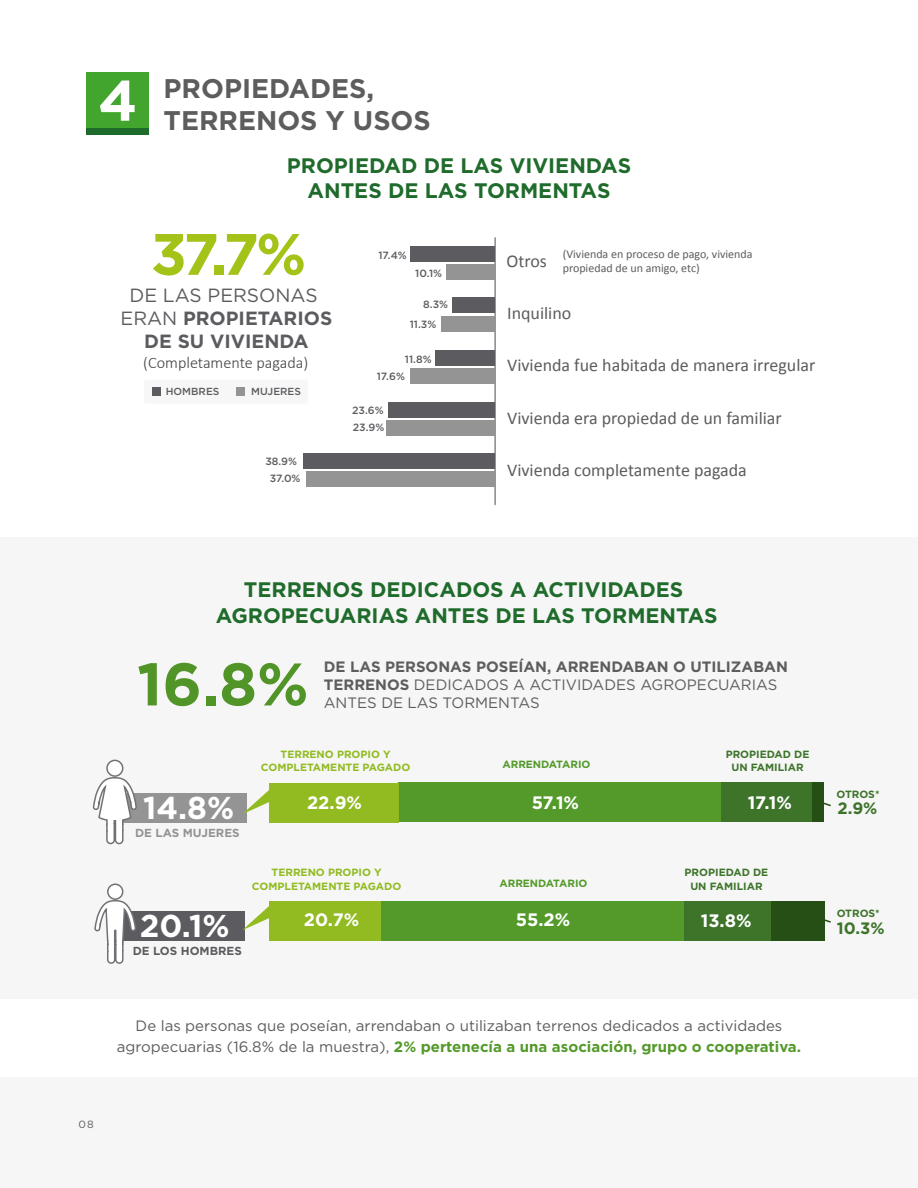
<style>
.page{position:relative;width:918px;height:1188px;background:#fff}
.page>*{position:absolute;margin:0;border:0;box-sizing:border-box;transform-origin:0 0}
.t1{font:700 60px "Gotham";color:#549a2a}
.t2{font:700 58.35px "Gotham";color:#a4c319}
.t3{font:700 31.5px "Gotham";color:#fff}
.t4{font:700 27px/32.4px "Gotham";color:#5e5d5d;text-align:center}
.t5{font:700 21px/25.2px "Gotham";color:#1f6b2b;text-align:center}
.t6{font:700 19.05px/23px "Gotham";color:#5c5b5f;text-align:center}
.t7{font:18px "Calibri";color:#5d5d5d}
.t8{font:700 18px "Gotham";color:#fff}
.t9{font:700 16.5px "Gotham";color:#3d742a}
.t10{font:300 16.2px "Calibri";color:#434041}
.t11{font:15px/21px "Gotham";color:#5d5d5d;text-align:center}
.t12{font:700 15px/18px "Gotham";color:#5d5d5d}
.t13{font:12px/14.4px "Calibri";color:#5d5d5d}
.t14{font:700 11.7px "Gotham";color:#949494}
.t15{font:700 11.7px "Gotham";color:#5c5b5f}
.t16{font:700 10.5px/13.5px "Gotham";color:#91bb20;text-align:center}
.t17{font:700 10.5px "Gotham";color:#3d742a}
.t18{font:500 10.5px/17.1px "Gotham";color:#5c5b5f;text-align:center}
.t19{font:700 10.5px "Gotham";color:#549a2a}
.t20{font:10.5px "Gotham";color:#606060}
.t21{font:500 10.2px "Gotham";color:#5c5b5f}
.s1{font-weight:400}
.s2{font-weight:700;color:#549a2a}
</style>
<div class="page">
<div style="left:0;top:538px;width:918px;height:650px;background:#f6f6f6"></div>
<div style="left:398px;top:783px;width:323px;height:39px;background:#549a2a"></div>
<div style="left:379px;top:901px;width:305px;height:39px;background:#549a2a"></div>
<div style="left:86px;top:72px;width:62px;height:63px;background:#42a62e"></div>
<div style="left:86px;top:129px;width:62px;height:6px;background:#1f6b2b"></div>
<div style="left:0;top:1000px;width:918px;height:77px;background:#fff"></div>
<hr style="left:494px;top:238px;width:2px;height:267px;background:#88868b">
<div style="left:304px;top:453px;width:191px;height:15px;background:#5c5b5f"></div>
<div style="left:306px;top:471px;width:189px;height:15px;background:#949494"></div>
<div style="left:388px;top:403px;width:107px;height:15px;background:#5c5b5f"></div>
<div style="left:386px;top:421px;width:109px;height:15px;background:#949494"></div>
<div style="left:436px;top:350px;width:59px;height:15px;background:#5c5b5f"></div>
<div style="left:410px;top:368px;width:85px;height:15px;background:#949494"></div>
<div style="left:453px;top:298px;width:42px;height:15px;background:#5c5b5f"></div>
<div style="left:442px;top:316px;width:53px;height:15px;background:#949494"></div>
<div style="left:144px;top:380px;width:164px;height:24px;background:#f7f7f8;border-radius:3px"></div>
<div style="left:152px;top:387px;width:9px;height:8px;background:#5c5b5f"></div>
<div style="left:236px;top:387px;width:9px;height:8px;background:#949494"></div>
<div style="left:410px;top:247px;width:85px;height:15px;background:#5c5b5f"></div>
<div style="left:446px;top:265px;width:49px;height:15px;background:#949494"></div>
<div style="left:115px;top:793px;width:132px;height:29px;background:#949494"></div>
<svg style="left:92px;top:759px;width:46px;height:86px"></svg>
<div style="left:119px;top:911px;width:126px;height:30px;background:#5c5b5f"></div>
<svg style="left:94px;top:883px;width:42px;height:81px"></svg>
<div style="left:269px;top:783px;width:130px;height:39px;background:#91bb20"></div>
<div style="left:812px;top:783px;width:12px;height:39px;background:#254f15"></div>
<div style="left:269px;top:901px;width:111px;height:39px;background:#91bb20"></div>
<div style="left:765px;top:901px;width:59px;height:39px;background:#254f15"></div>
<svg style="left:242px;top:790px;width:27px;height:24px"></svg>
<svg style="left:243px;top:906px;width:26px;height:24px"></svg>
<div style="left:721px;top:783px;width:91px;height:39px;background:#3d742a"></div>
<svg style="left:824px;top:802px;width:7px;height:5px"></svg>
<svg style="left:824px;top:917px;width:7px;height:7px"></svg>
<div style="left:684px;top:901px;width:86px;height:39px;background:#3d742a"></div>
<h3 class="t4" style="left:98px;top:72px;width:334px">PROPIEDADES,<br><sup>4</sup> TERRENOS Y USOS</h3>
<h3 class="t5" style="left:287px;top:153px;width:346px">PROPIEDAD DE LAS VIVIENDAS<br>ANTES DE LAS TORMENTAS</h3>
<h2 class="t2" style="left:151px;top:216px;width:157px">37.7%</h2>
<p class="t6" style="left:121px;top:284px;width:213px"><span class="s1">DE LAS PERSONAS<br>ERAN</span> PROPIETARIOS<br>DE SU VIVIENDA</p>
<p class="t10" style="left:143px;top:353px;width:167px">(Completamente pagada)</p>
<p class="t21" style="left:166px;top:385px;width:55px">HOMBRES</p>
<p class="t21" style="left:251px;top:385px;width:51px">MUJERES</p>
<p class="t18" style="left:265px;top:453px;width:37px">38.9%<br>37.0%</p>
<p class="t18" style="left:378px;top:246px;width:30px">17.4%</p>
<p class="t18" style="left:415px;top:264px;width:28px">10.1%</p>
<p class="t18" style="left:410px;top:295px;width:40px;line-height:19.5px;text-align:left;text-indent:13px">8.3%<br>11.3%</p>
<p class="t18" style="left:405px;top:350px;width:28px">11.8%</p>
<p class="t18" style="left:377px;top:368px;width:30px">17.6%</p>
<p class="t18" style="left:352px;top:401px;width:33px">23.6%</p>
<p class="t18" style="left:353px;top:419px;width:33px">23.9%</p>
<p class="t13" style="left:563px;top:246px;width:191px">(Vivienda en proceso de pago, vivienda propiedad de un amigo, etc)</p>
<p class="t7" style="left:507px;top:250px;width:42px">Otros</p>
<p class="t7" style="left:507px;top:302px;width:66px">Inquilino</p>
<p class="t7" style="left:507px;top:354px;width:310px">Vivienda fue habitada de manera irregular</p>
<p class="t7" style="left:507px;top:407px;width:276px">Vivienda era propiedad de un familiar</p>
<p class="t7" style="left:507px;top:459px;width:241px">Vivienda completamente pagada</p>
<h3 class="t5" style="left:216px;top:577px;width:503px">TERRENOS DEDICADOS A ACTIVIDADES<br>AGROPECUARIAS ANTES DE LAS TORMENTAS</h3>
<p class="t12" style="left:324px;top:657px;width:466px">DE LAS PERSONAS POSEÍAN, ARRENDABAN O UTILIZABAN<br>TERRENOS <span class="s1">DEDICADOS A ACTIVIDADES AGROPECUARIAS</span></p>
<h1 class="t1" style="left:137px;top:644px;width:173px">16.8%</h1>
<p class="t11" style="left:324px;top:691px;width:218px">ANTES DE LAS TORMENTAS</p>
<h3 class="t3" style="left:143px;top:787px;width:93px">14.8%</h3>
<p class="t14" style="left:135px;top:825px;width:106px">DE LAS MUJERES</p>
<p class="t16" style="left:261px;top:747px;width:151px">TERRENO PROPIO Y<br>COMPLETAMENTE PAGADO</p>
<p class="t17" style="left:726px;top:747px;width:85px">PROPIEDAD DE</p>
<p class="t19" style="left:502px;top:757px;width:90px">ARRENDATARIO</p>
<p class="t17" style="left:731px;top:760px;width:74px">UN FAMILIAR</p>
<p class="t8" style="left:307px;top:791px;width:56px">22.9%</p>
<p class="t17" style="left:836px;top:787px;width:45px">OTROS*</p>
<p class="t8" style="left:748px;top:791px;width:46px">17.1%</p>
<p class="t8" style="left:532px;top:791px;width:49px">57.1%</p>
<p class="t9" style="left:837px;top:797px;width:42px">2.9%</p>
<h3 class="t3" style="left:140px;top:905px;width:91px">20.1%</h3>
<p class="t15" style="left:133px;top:943px;width:111px">DE LOS HOMBRES</p>
<p class="t16" style="left:252px;top:866px;width:151px">TERRENO PROPIO Y<br>COMPLETAMENTE PAGADO</p>
<p class="t17" style="left:685px;top:865px;width:85px">PROPIEDAD DE</p>
<p class="t19" style="left:499px;top:876px;width:90px">ARRENDATARIO</p>
<p class="t17" style="left:690px;top:879px;width:74px">UN FAMILIAR</p>
<p class="t8" style="left:304px;top:907px;width:57px">20.7%</p>
<p class="t8" style="left:516px;top:907px;width:56px">55.2%</p>
<p class="t8" style="left:701px;top:909px;width:52px">13.8%</p>
<p class="t17" style="left:837px;top:906px;width:45px">OTROS*</p>
<p class="t9" style="left:837px;top:918px;width:49px">10.3%</p>
<p class="t11" style="left:117px;top:1015px;width:686px">De las personas que poseían, arrendaban o utilizaban terrenos dedicados a actividades agropecuarias (16.8% de la muestra), <span class="s2">2% pertenecía a una asociación, grupo o cooperativa.</span></p>
<p class="t20" style="left:78px;top:1118px;width:17px">08</p>
</div>
